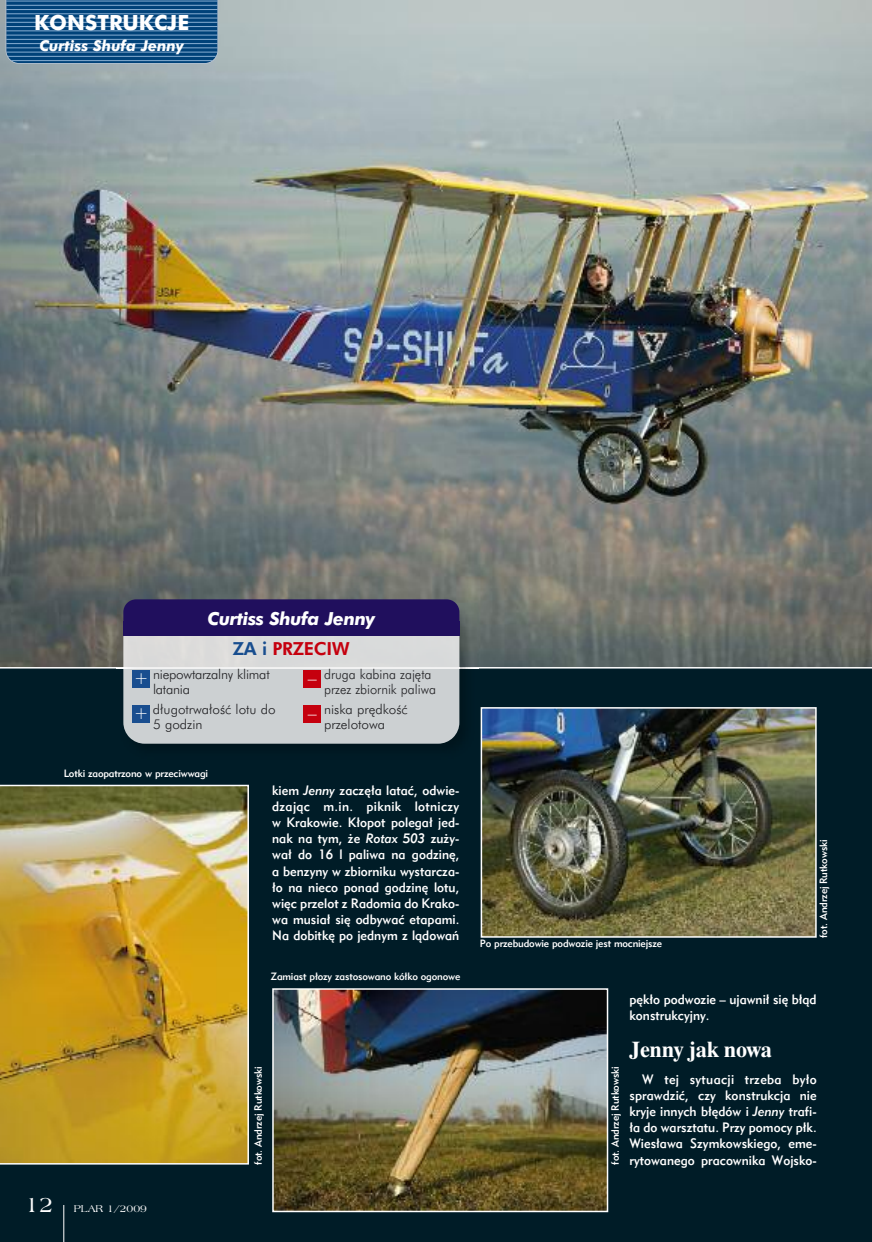
<style>
.page{position:relative;width:872px;height:1242px;background:#001c27}
.page>*{position:absolute;margin:0;border:0;box-sizing:border-box;transform-origin:0 0}
.t1{font:700 22.5px "Dutch 801 EU";letter-spacing:-.015em;color:#fff}
.t2{font:700 21px "Futura EU";color:#fff}
.t3{font:italic 700 18px "Futura EU";letter-spacing:-.02em;color:#fff}
.t4{font:18px "Futura Hv EU";letter-spacing:-.02em;color:#c5000e}
.t5{font:18px "Futura Lt EU";color:#fff}
.t6{font:italic 700 15px "Futura EU";color:#fff}
.t7{font:13.5px/16px "Geometric 415 Md EU";color:#fff;text-align:justify;scale:.95 1}
.t8{font:13.5px/15.5px "Futura Lt EU";color:#222225}
.t9{font:13.5px/15.5px "Futura Lt EU";color:#222225;scale:.95 1}
.t10{font:10.5px "Geometric 415 Md EU";letter-spacing:-.015em;color:#fff}
.t11{font:10.5px "Americana EU";color:#fff}
.s1{color:#194e8f}
.s2{font-size:22.5px}
.s3{font-style:italic}
</style>
<div class="page">
<hr style="left:64px;top:1205px;width:1px;height:37px;background:#fff">
<img style="left:0;top:0;width:872px;height:668px">
<img style="left:483px;top:710px;width:330px;height:224px">
<div style="left:480px;top:707px;width:336px;height:230px;border:2px solid #fff"></div>
<img style="left:275px;top:991px;width:330px;height:218px">
<div style="left:272px;top:988px;width:336px;height:224px;border:2px solid #fff"></div>
<img style="left:0;top:784px;width:249px;height:380px">
<img style="left:117px;top:602px;width:361px;height:142px">
<svg style="left:459px;top:667px;width:19px;height:1px"></svg>
<div style="left:123px;top:722px;width:336px;height:21px;background:#ccd0d2"></div>
<img style="left:123px;top:667px;width:336px;height:1px">
<div style="left:123px;top:599px;width:336px;height:36px;background:#200f5d;border-radius:13px"></div>
<div style="left:123px;top:621px;width:336px;height:15px;background:#200f5d"></div>
<div style="left:303px;top:705px;width:18px;height:18px;background:#c5000e"></div>
<div style="left:132px;top:705px;width:18px;height:18px;background:#194e8f"></div>
<div style="left:132px;top:670px;width:18px;height:17px;background:#194e8f"></div>
<div style="left:303px;top:670px;width:18px;height:17px;background:#c5000e"></div>
<svg style="left:6px;top:0;width:270px;height:64px"></svg>
<h2 class="t2" style="left:34px;top:10px;width:157px">KONSTRUKCJE</h2>
<p class="t6" style="left:39px;top:36px;width:146px">Curtiss Shufa Jenny</p>
<h3 class="t3" style="left:208px;top:607px;width:169px">Curtiss Shufa Jenny</h3>
<h3 class="t4" style="left:233px;top:637px;width:119px"><span class="s1">ZA i</span> PRZECIW</h3>
<p class="t8" style="left:153px;top:666px;width:118px">niepowtarzalny klimat latania</p>
<p class="t8" style="left:153px;top:702px;width:124px">długotrwałość lotu do<br>5 godzin</p>
<p class="t9" style="left:324px;top:666px;width:119px">druga kabina zajęta przez zbiornik paliwa</p>
<p class="t8" style="left:324px;top:702px;width:85px">niska prędkość przelotowa</p>
<h3 class="t5" style="left:134px;top:666px;width:16px">+</h3>
<h3 class="t5" style="left:308px;top:666px;width:10px">–</h3>
<h3 class="t5" style="left:134px;top:701px;width:16px">+</h3>
<h3 class="t5" style="left:308px;top:701px;width:10px">–</h3>
<p class="t10" style="left:64px;top:766px;width:146px">Lotki zaopatrzono w przeciwwagi</p>
<p class="t11" style="left:25px;top:1202px;width:124px"><span class="s2">12</span> PLAR 1/2009</p>
<p class="t7" style="left:272px;top:782px;width:198px">kiem <span class="s3">Jenny</span> zaczęła latać, odwie&shy;dzając m.in. piknik lotniczy w Krakowie. Kłopot polegał jed&shy;nak na tym, że <span class="s3">Rotax 503</span> zuży&shy;wał do 16 l paliwa na godzinę, a benzyny w zbiorniku wystarcza&shy;ło na nieco ponad godzinę lotu, więc przelot z Radomia do Krako&shy;wa musiał się odbywać etapami.<br>Na dobitkę po jednym z lądowań</p>
<p class="t10" style="left:270px;top:970px;width:191px">Zamiast płozy zastosowano kółko ogonowe</p>
<p class="t10" style="left:252px;top:1164px;width:100px;rotate:-90deg">fot. Andrzej Rutkowski</p>
<p class="t10" style="left:480px;top:937px;width:184px">Po przebudowie podwozie jest mocniejsze</p>
<p class="t10" style="left:817px;top:938px;width:100px;rotate:-90deg">fot. Andrzej Rutkowski</p>
<p class="t10" style="left:608px;top:1164px;width:100px;rotate:-90deg">fot. Andrzej Rutkowski</p>
<p class="t7" style="left:629px;top:991px;width:198px">pękło podwozie – ujawnił się błąd konstrukcyjny.</p>
<h1 class="t1" style="left:629px;top:1035px;width:144px">Jenny jak nowa</h1>
<p class="t7" style="left:629px;top:1071px;width:198px;text-indent:13px">W tej sytuacji trzeba było sprawdzić, czy konstrukcja nie kryje innych błędów i <span class="s3">Jenny</span> trafi&shy;ła do warsztatu. Przy pomocy płk.<br>Wiesława Szymkowskiego, eme&shy;rytowanego pracownika Wojsko-</p>
</div>
